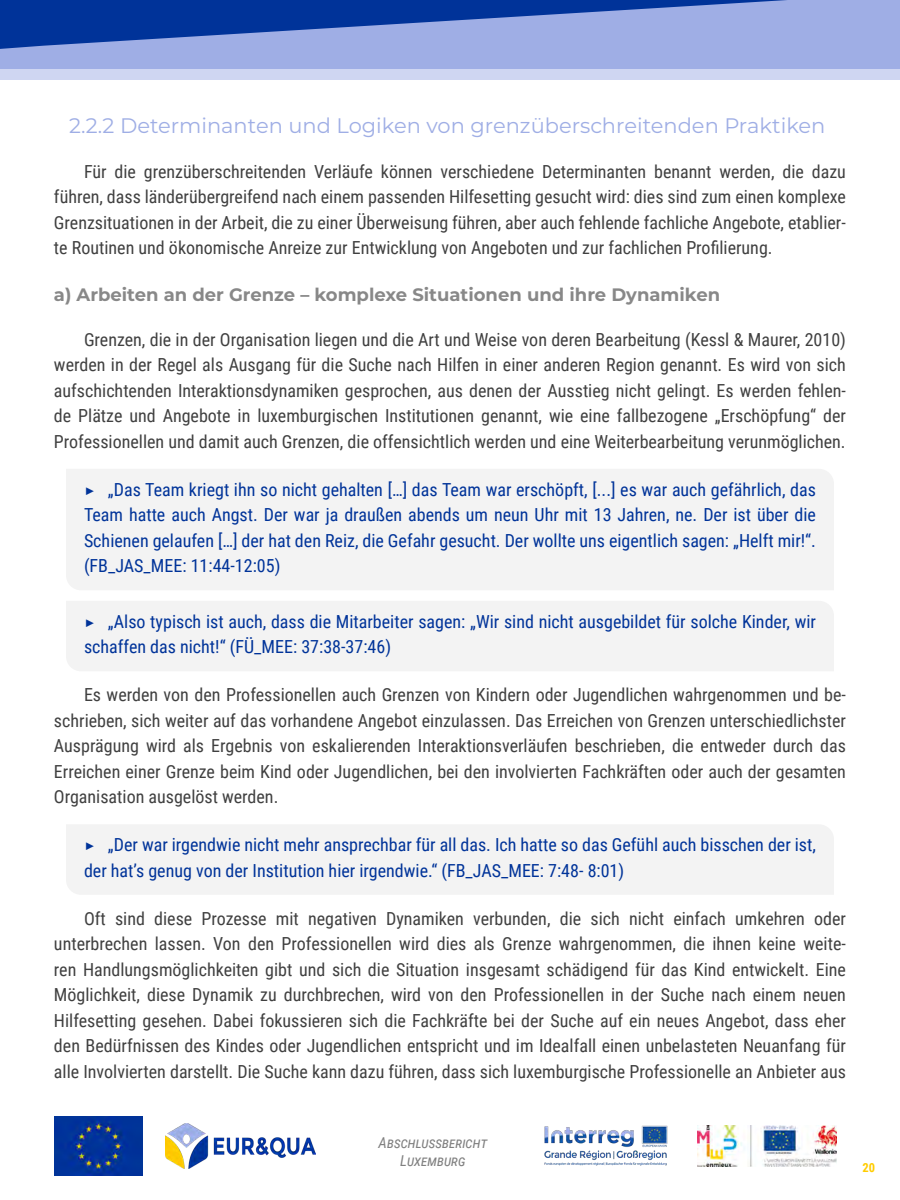
<style>
.page{position:relative;width:900px;height:1200px;background:#fff}
.page>*{position:absolute;margin:0;border:0;box-sizing:border-box;transform-origin:0 0}
.TITRE_3_VLUX{font:21px "Montserrat";color:#9faee5}
.Paragraphe{font:18px/25.5px "Roboto Condensed";color:#404040;text-align:justify}
.t1{font:18px/25.5px "Roboto Condensed";color:#039}
.TITRE_4_VLUX{font:700 18px "Montserrat";color:#888}
.t2{font:italic 15px/18px "Roboto Condensed";color:#808080;text-align:center}
.t3{font:700 12.45px "Roboto Condensed";color:#fc0}
.s1{font-family:"Montserrat"}
</style>
<div class="page">
<div style="left:0;top:0;width:900px;height:69px;background:#9faee5"></div>
<div style="left:0;top:69px;width:900px;height:10px;background:#cfd6f2"></div>
<svg style="left:0;top:0;width:787px;height:49px"></svg>
<img style="left:166px;top:1124px;width:149px;height:44px">
<img style="left:54px;top:1117px;width:88px;height:58px">
<img style="left:544px;top:1125px;width:124px;height:41px">
<img style="left:698px;top:1125px;width:138px;height:42px">
<div style="left:66px;top:469px;width:768px;height:121px;background:#f3f3f3"></div>
<div style="left:66px;top:601px;width:768px;height:70px;background:#f3f3f3"></div>
<div style="left:66px;top:825px;width:768px;height:69px;background:#f3f3f3"></div>
<p class="TITRE_3_VLUX" style="left:69px;top:111px;width:758px">2.2.2 Determinanten und Logiken von grenzüberschreitenden Praktiken</p>
<p class="Paragraphe" style="left:54px;top:158px;width:794px;text-indent:30px">Für die grenzüberschreitenden Verläufe können verschiedene Determinanten benannt werden, die dazu führen, dass länderübergreifend nach einem passenden Hilfesetting gesucht wird: dies sind zum einen komplexe Grenzsituationen in der Arbeit, die zu einer Überweisung führen, aber auch fehlende fachliche Angebote, etablier&shy;te Routinen und ökonomische Anreize zur Entwicklung von Angeboten und zur fachlichen Profilierung.</p>
<p class="TITRE_4_VLUX" style="left:54px;top:281px;width:668px">a) Arbeiten an der Grenze – komplexe Situationen und ihre Dynamiken</p>
<p class="Paragraphe" style="left:54px;top:326px;width:794px;text-indent:30px">Grenzen, die in der Organisation liegen und die Art und Weise von deren Bearbeitung (Kessl &amp; Maurer, 2010) werden in der Regel als Ausgang für die Suche nach Hilfen in einer anderen Region genannt. Es wird von sich aufschichtenden Interaktionsdynamiken gesprochen, aus denen der Ausstieg nicht gelingt. Es werden fehlen&shy;de Plätze und Angebote in luxemburgischen Institutionen genannt, wie eine fallbezogene „Erschöpfung“ der Professionellen und damit auch Grenzen, die offensichtlich werden und eine Weiterbearbeitung verunmöglichen.</p>
<p class="t1" style="left:84px;top:476px;width:733px;text-align:justify"><span class="s1">▶</span> „Das Team kriegt ihn so nicht gehalten […] das Team war erschöpft, [...] es war auch gefährlich, das Team hatte auch Angst. Der war ja draußen abends um neun Uhr mit 13 Jahren, ne. Der ist über die Schienen gelaufen […] der hat den Reiz, die Gefahr gesucht. Der wollte uns eigentlich sagen: „Helft mir!“. (FB_JAS_MEE: 11:44-12:05)</p>
<p class="t1" style="left:84px;top:608px;width:733px"><span class="s1">▶</span> „Also typisch ist auch, dass die Mitarbeiter sagen: „Wir sind nicht ausgebildet für solche Kinder, wir schaffen das nicht!“ (FÜ_MEE: 37:38-37:46)</p>
<p class="Paragraphe" style="left:54px;top:682px;width:794px;text-indent:30px">Es werden von den Professionellen auch Grenzen von Kindern oder Jugendlichen wahrgenommen und be&shy;schrieben, sich weiter auf das vorhandene Angebot einzulassen. Das Erreichen von Grenzen unterschiedlichster Ausprägung wird als Ergebnis von eskalierenden Interaktionsverläufen beschrieben, die entweder durch das Erreichen einer Grenze beim Kind oder Jugendlichen, bei den involvierten Fachkräften oder auch der gesamten Organisation ausgelöst werden.</p>
<p class="t1" style="left:84px;top:832px;width:734px"><span class="s1">▶</span> „Der war irgendwie nicht mehr ansprechbar für all das. Ich hatte so das Gefühl auch bisschen der ist, der hat’s genug von der Institution hier irgendwie.“ (FB_JAS_MEE: 7:48- 8:01)</p>
<p class="Paragraphe" style="left:54px;top:905px;width:794px;text-indent:30px">Oft sind diese Prozesse mit negativen Dynamiken verbunden, die sich nicht einfach umkehren oder unterbrechen lassen. Von den Professionellen wird dies als Grenze wahrgenommen, die ihnen keine weite&shy;ren Handlungsmöglichkeiten gibt und sich die Situation insgesamt schädigend für das Kind entwickelt. Eine Möglichkeit, diese Dynamik zu durchbrechen, wird von den Professionellen in der Suche nach einem neuen Hilfesetting gesehen. Dabei fokussieren sich die Fachkräfte bei der Suche auf ein neues Angebot, dass eher den Bedürfnissen des Kindes oder Jugendlichen entspricht und im Idealfall einen unbelasteten Neuanfang für alle Involvierten darstellt. Die Suche kann dazu führen, dass sich luxemburgische Professionelle an Anbieter aus</p>
<p class="t2" style="left:379px;top:1133px;width:110px">Abschlussbericht<br>Luxemburg</p>
<p class="t3" style="left:862px;top:1159px;width:14px">20</p>
</div>
